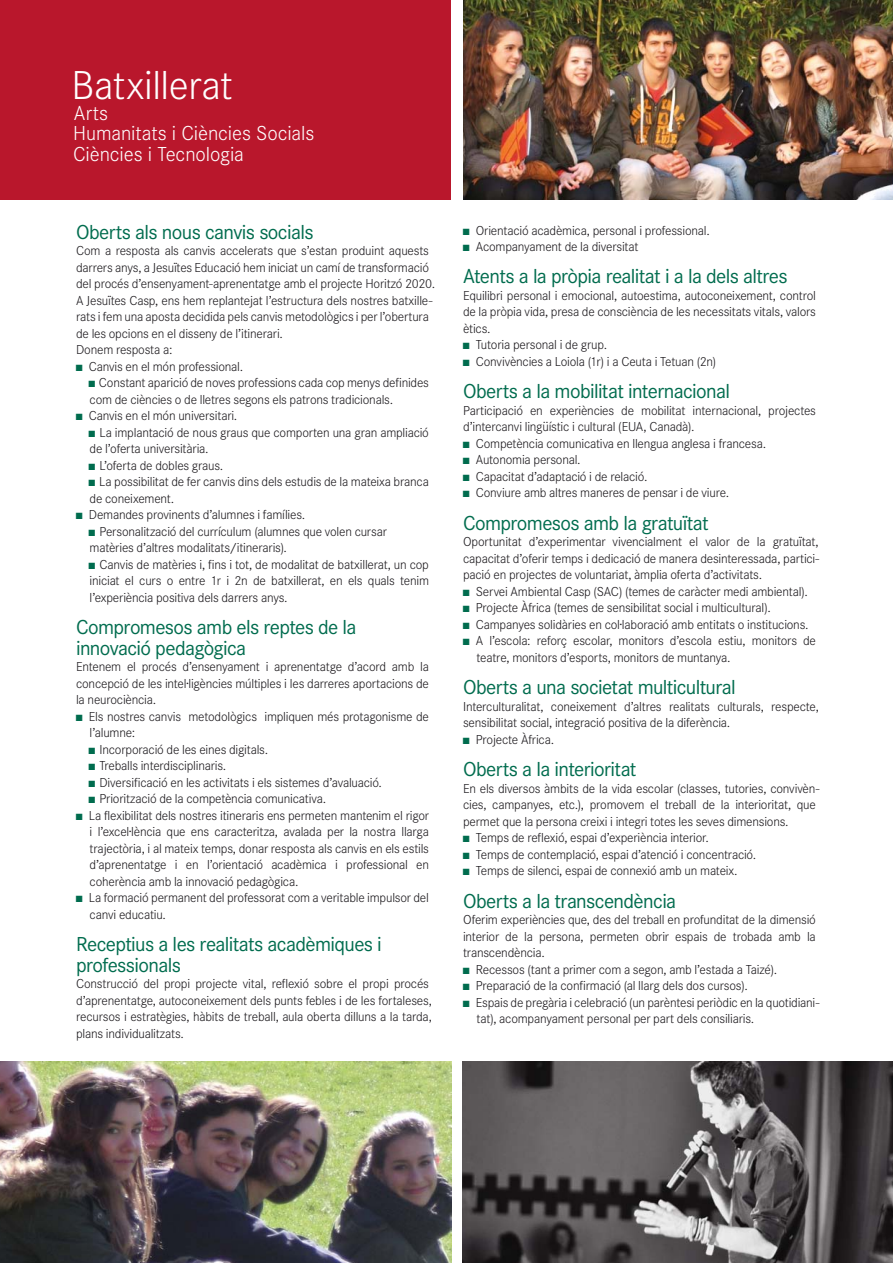
<style>
.page{position:relative;width:893px;height:1263px;background:#fff}
.page>*{position:absolute;margin:0;border:0;box-sizing:border-box;transform-origin:0 0}
.t1{font:300 42px "Corporate S";letter-spacing:-.01em;color:#fff}
.t2{font:21px/20.4px "Corporate S";letter-spacing:-.03em;color:#006c4e}
.t3{font:300 21px/20.7px "Corporate S";letter-spacing:-.005em;color:#fff}
.t4{font:300 13.5px/16.5px "Corporate S";letter-spacing:-.015em;color:#1b181c}
.s1{font-family:"Arial Narrow";font-weight:400;color:#006c4e}
</style>
<div class="page">
<div style="left:0;top:0;width:451px;height:200px;background:#b9172c"></div>
<img style="left:0;top:1061px;width:451px;height:202px">
<img style="left:463px;top:1061px;width:430px;height:202px">
<img style="left:463px;top:0;width:430px;height:200px">
<h1 class="t1" style="left:71px;top:62px;width:163px">Batxillerat</h1>
<h2 class="t3" style="left:73px;top:103px;width:243px">Arts<br>Humanitats i Ciències Socials<br>Ciències i Tecnologia</h2>
<h2 class="t2" style="left:76px;top:222px;width:239px">Oberts als nous canvis socials</h2>
<p class="t4" style="left:76px;top:243px;width:361px">Com a resposta als canvis accelerats que s’estan produint aquests darrers anys, a Jesuïtes Educació hem iniciat un camí de transformació del procés d’ensenyament-aprenentatge amb el projecte Horitzó 2020.<br>A Jesuïtes Casp, ens hem replantejat l’estructura dels nostres batxille&shy;rats i fem una aposta decidida pels canvis metodològics i per l’obertura de les opcions en el disseny de l’itinerari.<br>Donem resposta a:</p>
<p class="t4" style="left:76px;top:358px;width:169px"><span class="s1">■</span> Canvis en el món professional.</p>
<p class="t4" style="left:89px;top:375px;width:342px"><span class="s1">■</span> Constant aparició de noves professions cada cop menys definides com de ciències o de lletres segons els patrons tradicionals.</p>
<p class="t4" style="left:76px;top:408px;width:163px"><span class="s1">■</span> Canvis en el món universitari.</p>
<p class="t4" style="left:89px;top:424px;width:342px"><span class="s1">■</span> La implantació de nous graus que comporten una gran ampliació de l’oferta universitària.</p>
<p class="t4" style="left:89px;top:457px;width:136px"><span class="s1">■</span> L’oferta de dobles graus.</p>
<p class="t4" style="left:89px;top:474px;width:342px"><span class="s1">■</span> La possibilitat de fer canvis dins dels estudis de la mateixa branca de coneixement.</p>
<p class="t4" style="left:76px;top:507px;width:231px"><span class="s1">■</span> Demandes provinents d’alumnes i famílies.</p>
<p class="t4" style="left:89px;top:523px;width:300px"><span class="s1">■</span> Personalització del currículum (alumnes que volen cursar matèries d’altres modalitats/itineraris).</p>
<p class="t4" style="left:89px;top:556px;width:342px;text-align:justify"><span class="s1">■</span> Canvis de matèries i, fins i tot, de modalitat de batxillerat, un cop iniciat el curs o entre 1r i 2n de batxillerat, en els quals tenim l’experiència positiva dels darrers anys.</p>
<h2 class="t2" style="left:76px;top:617px;width:282px">Compromesos amb els reptes de la innovació pedagògica</h2>
<p class="t4" style="left:76px;top:659px;width:354px;text-align:justify">Entenem el procés d’ensenyament i aprenentatge d’acord amb la concepció de les intel·ligències múltiples i les darreres aportacions de la neurociència.</p>
<p class="t4" style="left:90px;top:708px;width:341px;text-indent:-14px"><span class="s1">■</span> Els nostres canvis metodològics impliquen més protagonisme de l’alumne:</p>
<p class="t4" style="left:89px;top:741px;width:181px"><span class="s1">■</span> Incorporació de les eines digitals.</p>
<p class="t4" style="left:89px;top:758px;width:139px"><span class="s1">■</span> Treballs interdisciplinaris.</p>
<p class="t4" style="left:89px;top:774px;width:295px"><span class="s1">■</span> Diversificació en les activitats i els sistemes d’avaluació.</p>
<p class="t4" style="left:89px;top:791px;width:239px"><span class="s1">■</span> Priorització de la competència comunicativa.</p>
<p class="t4" style="left:90px;top:807px;width:341px;text-align:justify;text-indent:-14px"><span class="s1">■</span> La flexibilitat dels nostres itineraris ens permeten mantenim el rigor i l’excel·lència que ens caracteritza, avalada per la nostra llarga trajectòria, i al mateix temps, donar resposta als canvis en els estils d’aprenentatge i en l’orientació acadèmica i professional en coherència amb la innovació pedagògica.</p>
<p class="t4" style="left:90px;top:890px;width:341px;text-indent:-14px"><span class="s1">■</span> La formació permanent del professorat com a veritable impulsor del canvi educatiu.</p>
<h2 class="t2" style="left:76px;top:934px;width:307px">Receptius a les realitats acadèmiques i professionals</h2>
<p class="t4" style="left:76px;top:976px;width:357px">Construcció del propi projecte vital, reflexió sobre el propi procés d’aprenentatge, autoconeixement dels punts febles i de les fortaleses, recursos i estratègies, hàbits de treball, aula oberta dilluns a la tarda, plans individualitzats.</p>
<p class="t4" style="left:463px;top:222px;width:248px"><span class="s1">■</span> Orientació acadèmica, personal i professional.</p>
<p class="t4" style="left:463px;top:239px;width:177px"><span class="s1">■</span> Acompanyament de la diversitat</p>
<h2 class="t2" style="left:463px;top:267px;width:326px">Atents a la pròpia realitat i a la dels altres</h2>
<p class="t4" style="left:463px;top:287px;width:354px;text-align:justify">Equilibri personal i emocional, autoestima, autoconeixement, control de la pròpia vida, presa de consciència de les necessitats vitals, valors ètics.</p>
<p class="t4" style="left:463px;top:337px;width:146px"><span class="s1">■</span> Tutoria personal i de grup.</p>
<p class="t4" style="left:463px;top:353px;width:255px"><span class="s1">■</span> Convivències a Loiola (1r) i a Ceuta i Tetuan (2n)</p>
<h2 class="t2" style="left:463px;top:381px;width:268px">Oberts a la mobilitat internacional</h2>
<p class="t4" style="left:463px;top:402px;width:354px">Participació en experiències de mobilitat internacional, projectes d’intercanvi lingüístic i cultural (EUA, Canadà).</p>
<p class="t4" style="left:463px;top:435px;width:305px"><span class="s1">■</span> Competència comunicativa en llengua anglesa i francesa.</p>
<p class="t4" style="left:463px;top:452px;width:119px"><span class="s1">■</span> Autonomia personal.</p>
<p class="t4" style="left:463px;top:468px;width:186px"><span class="s1">■</span> Capacitat d’adaptació i de relació.</p>
<p class="t4" style="left:463px;top:485px;width:268px"><span class="s1">■</span> Conviure amb altres maneres de pensar i de viure.</p>
<h2 class="t2" style="left:463px;top:513px;width:247px">Compromesos amb la gratuïtat</h2>
<p class="t4" style="left:463px;top:534px;width:358px;text-align:justify">Oportunitat d’experimentar vivencialment el valor de la gratuïtat, capacitat d’oferir temps i dedicació de manera desinteressada, partici&shy;pació en projectes de voluntariat, àmplia oferta d’activitats.</p>
<p class="t4" style="left:463px;top:583px;width:346px"><span class="s1">■</span> Servei Ambiental Casp (SAC) (temes de caràcter medi ambiental).</p>
<p class="t4" style="left:463px;top:600px;width:309px"><span class="s1">■</span> Projecte Àfrica (temes de sensibilitat social i multicultural).</p>
<p class="t4" style="left:463px;top:616px;width:347px"><span class="s1">■</span> Campanyes solidàries en col·laboració amb entitats o institucions.</p>
<p class="t4" style="left:477px;top:633px;width:341px;text-indent:-14px"><span class="s1">■</span> A l’escola: reforç escolar, monitors d’escola estiu, monitors de teatre, monitors d’esports, monitors de muntanya.</p>
<h2 class="t2" style="left:463px;top:677px;width:274px">Oberts a una societat multicultural</h2>
<p class="t4" style="left:463px;top:698px;width:357px">Interculturalitat, coneixement d’altres realitats culturals, respecte, sensibilitat social, integració positiva de la diferència.</p>
<p class="t4" style="left:463px;top:731px;width:93px"><span class="s1">■</span> Projecte Àfrica.</p>
<h2 class="t2" style="left:463px;top:759px;width:175px">Oberts a la interioritat</h2>
<p class="t4" style="left:463px;top:780px;width:358px">En els diversos àmbits de la vida escolar (classes, tutories, convivèn&shy;cies, campanyes, etc.), promovem el treball de la interioritat, que permet que la persona creixi i integri totes les seves dimensions.</p>
<p class="t4" style="left:463px;top:830px;width:247px"><span class="s1">■</span> Temps de reflexió, espai d’experiència interior.</p>
<p class="t4" style="left:463px;top:846px;width:295px"><span class="s1">■</span> Temps de contemplació, espai d’atenció i concentració.</p>
<p class="t4" style="left:463px;top:863px;width:276px"><span class="s1">■</span> Temps de silenci, espai de connexió amb un mateix.</p>
<h2 class="t2" style="left:463px;top:891px;width:215px">Oberts a la transcendència</h2>
<p class="t4" style="left:463px;top:911px;width:354px;text-align:justify">Oferim experiències que, des del treball en profunditat de la dimensió interior de la persona, permeten obrir espais de trobada amb la transcendència.</p>
<p class="t4" style="left:463px;top:961px;width:316px"><span class="s1">■</span> Recessos (tant a primer com a segon, amb l’estada a Taizé).</p>
<p class="t4" style="left:463px;top:977px;width:286px"><span class="s1">■</span> Preparació de la confirmació (al llarg dels dos cursos).</p>
<p class="t4" style="left:477px;top:994px;width:344px;text-indent:-14px"><span class="s1">■</span> Espais de pregària i celebració (un parèntesi periòdic en la quotidiani&shy;tat), acompanyament personal per part dels consiliaris.</p>
</div>
